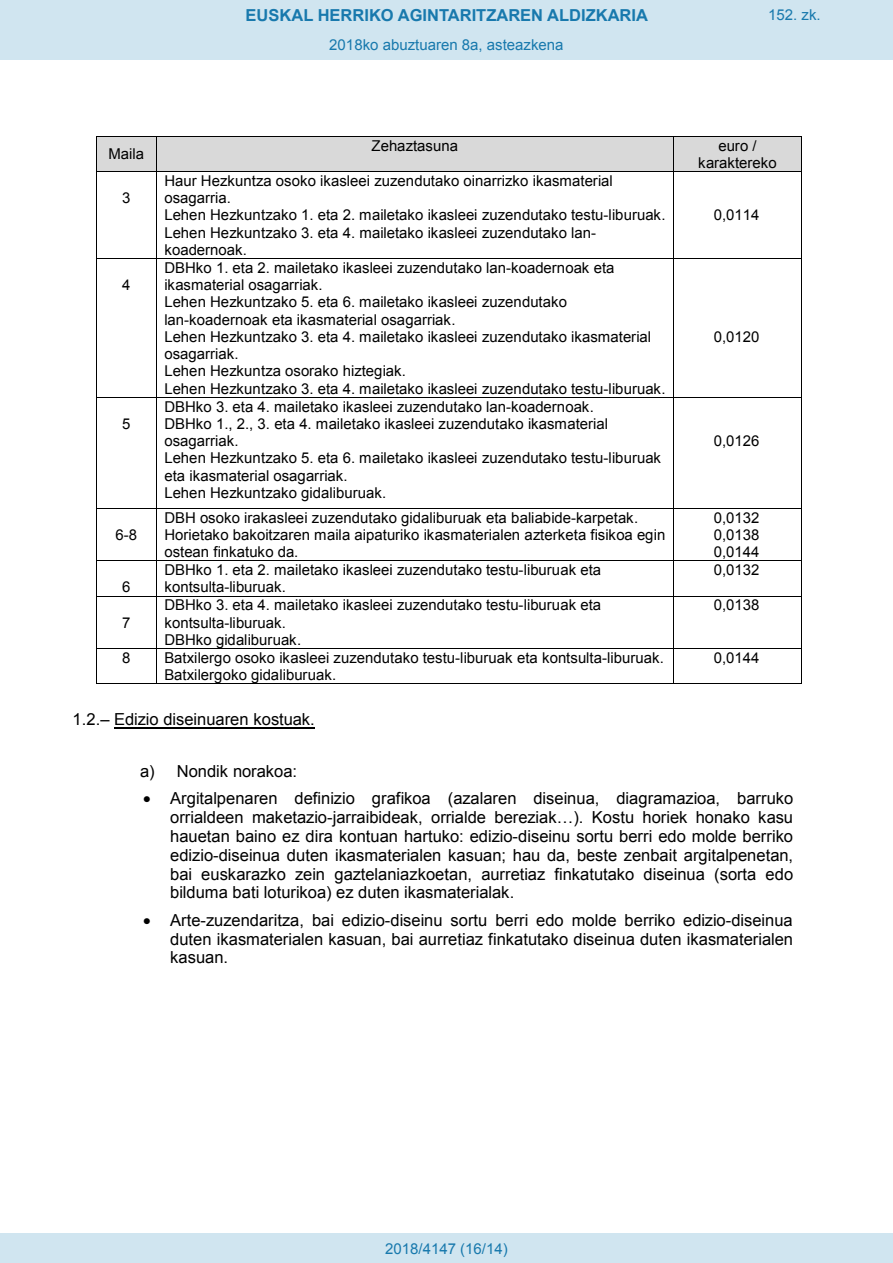
<style>
.page{position:relative;width:893px;height:1263px;background:#fff}
.page>*{position:absolute;margin:0;border:0;box-sizing:border-box;transform-origin:0 0}
.t1{font:16.5px/18.9px "Arial";color:#000;text-align:justify}
.t2{font:700 16.5px "Arial";color:#1879ad}
.t3{font:15px/17.2px "Arial";color:#000}
.Paginacion_Centro{font:15px "Arial";color:#1879ad}
</style>
<div class="page">
<div style="left:97px;top:137px;width:59px;height:34px;background:#d9d9d9"></div>
<div style="left:157px;top:137px;width:516px;height:34px;background:#d9d9d9"></div>
<div style="left:674px;top:137px;width:127px;height:34px;background:#d9d9d9"></div>
<hr style="left:97px;top:136px;width:59px;height:1px;background:#000">
<hr style="left:157px;top:136px;width:516px;height:1px;background:#000">
<hr style="left:674px;top:136px;width:127px;height:1px;background:#000">
<hr style="left:96px;top:137px;width:1px;height:34px;background:#000">
<hr style="left:156px;top:137px;width:1px;height:34px;background:#000">
<hr style="left:673px;top:137px;width:1px;height:34px;background:#000">
<hr style="left:801px;top:137px;width:1px;height:34px;background:#000">
<hr style="left:97px;top:171px;width:59px;height:1px;background:#000">
<hr style="left:157px;top:171px;width:516px;height:1px;background:#000">
<hr style="left:674px;top:171px;width:127px;height:1px;background:#000">
<hr style="left:96px;top:172px;width:1px;height:86px;background:#000">
<hr style="left:156px;top:172px;width:1px;height:86px;background:#000">
<hr style="left:673px;top:172px;width:1px;height:86px;background:#000">
<hr style="left:801px;top:172px;width:1px;height:86px;background:#000">
<hr style="left:97px;top:258px;width:59px;height:1px;background:#000">
<hr style="left:157px;top:258px;width:516px;height:1px;background:#000">
<hr style="left:674px;top:258px;width:127px;height:1px;background:#000">
<hr style="left:96px;top:259px;width:1px;height:138px;background:#000">
<hr style="left:156px;top:259px;width:1px;height:138px;background:#000">
<hr style="left:673px;top:259px;width:1px;height:138px;background:#000">
<hr style="left:801px;top:259px;width:1px;height:138px;background:#000">
<hr style="left:97px;top:397px;width:59px;height:1px;background:#000">
<hr style="left:157px;top:397px;width:516px;height:1px;background:#000">
<hr style="left:674px;top:397px;width:127px;height:1px;background:#000">
<hr style="left:96px;top:398px;width:1px;height:110px;background:#000">
<hr style="left:156px;top:398px;width:1px;height:110px;background:#000">
<hr style="left:673px;top:398px;width:1px;height:110px;background:#000">
<hr style="left:801px;top:398px;width:1px;height:110px;background:#000">
<hr style="left:97px;top:508px;width:59px;height:1px;background:#000">
<hr style="left:157px;top:508px;width:516px;height:1px;background:#000">
<hr style="left:674px;top:508px;width:127px;height:1px;background:#000">
<hr style="left:96px;top:509px;width:1px;height:51px;background:#000">
<hr style="left:156px;top:509px;width:1px;height:51px;background:#000">
<hr style="left:673px;top:509px;width:1px;height:51px;background:#000">
<hr style="left:801px;top:509px;width:1px;height:51px;background:#000">
<hr style="left:97px;top:560px;width:59px;height:1px;background:#000">
<hr style="left:157px;top:560px;width:516px;height:1px;background:#000">
<hr style="left:674px;top:560px;width:127px;height:1px;background:#000">
<hr style="left:96px;top:561px;width:1px;height:35px;background:#000">
<hr style="left:156px;top:561px;width:1px;height:35px;background:#000">
<hr style="left:673px;top:561px;width:1px;height:35px;background:#000">
<hr style="left:801px;top:561px;width:1px;height:35px;background:#000">
<hr style="left:97px;top:596px;width:59px;height:1px;background:#000">
<hr style="left:157px;top:596px;width:516px;height:1px;background:#000">
<hr style="left:674px;top:596px;width:127px;height:1px;background:#000">
<hr style="left:96px;top:596px;width:1px;height:52px;background:#000">
<hr style="left:156px;top:596px;width:1px;height:52px;background:#000">
<hr style="left:673px;top:596px;width:1px;height:52px;background:#000">
<hr style="left:801px;top:596px;width:1px;height:52px;background:#000">
<hr style="left:97px;top:648px;width:59px;height:1px;background:#000">
<hr style="left:157px;top:648px;width:516px;height:1px;background:#000">
<hr style="left:674px;top:648px;width:127px;height:1px;background:#000">
<hr style="left:96px;top:649px;width:1px;height:35px;background:#000">
<hr style="left:97px;top:684px;width:59px;height:1px;background:#000">
<hr style="left:156px;top:649px;width:1px;height:35px;background:#000">
<hr style="left:157px;top:684px;width:516px;height:1px;background:#000">
<hr style="left:673px;top:649px;width:1px;height:35px;background:#000">
<hr style="left:674px;top:684px;width:127px;height:1px;background:#000">
<hr style="left:801px;top:649px;width:1px;height:35px;background:#000">
<hr style="left:114px;top:727px;width:201px;height:1px;background:#000">
<div style="left:0;top:0;width:893px;height:60px;background:#d0e5f0"></div>
<div style="left:0;top:1233px;width:893px;height:30px;background:#d0e5f0"></div>
<p class="t2" style="left:246px;top:4px;width:404px">EUSKAL HERRIKO AGINTARITZAREN ALDIZKARIA</p>
<p class="Paginacion_Centro" style="left:768px;top:5px;width:54px">152. zk.</p>
<p class="Paginacion_Centro" style="left:329px;top:35px;width:236px">2018ko abuztuaren 8a, asteazkena</p>
<p class="t3" style="left:108px;top:146px;width:37px">Maila</p>
<p class="t3" style="left:122px;top:189px;width:10px">3</p>
<p class="t3" style="left:122px;top:276px;width:10px">4</p>
<p class="t3" style="left:122px;top:415px;width:10px">5</p>
<p class="t3" style="left:115px;top:526px;width:23px">6-8</p>
<p class="t3" style="left:122px;top:579px;width:10px">6</p>
<p class="t3" style="left:122px;top:614px;width:10px">7</p>
<p class="t3" style="left:372px;top:137px;width:88px">Zehaztasuna</p>
<p class="t3" style="left:698px;top:137px;width:80px;text-align:center">euro / karaktereko</p>
<p class="t3" style="left:164px;top:172px;width:503px">Haur Hezkuntza osoko ikasleei zuzendutako oinarrizko ikasmaterial osagarria.<br>Lehen Hezkuntzako 1. eta 2. mailetako ikasleei zuzendutako testu-liburuak.<br>Lehen Hezkuntzako 3. eta 4. mailetako ikasleei zuzendutako lan&shy;koadernoak.</p>
<p class="t3" style="left:164px;top:259px;width:503px">DBHko 1. eta 2. mailetako ikasleei zuzendutako lan-koadernoak eta ikasmaterial osagarriak.<br>Lehen Hezkuntzako 5. eta 6. mailetako ikasleei zuzendutako lan-koadernoak eta ikasmaterial osagarriak.<br>Lehen Hezkuntzako 3. eta 4. mailetako ikasleei zuzendutako ikasmaterial osagarriak.<br>Lehen Hezkuntza osorako hiztegiak.<br>Lehen Hezkuntzako 3. eta 4. mailetako ikasleei zuzendutako testu-liburuak.</p>
<p class="t3" style="left:164px;top:398px;width:498px">DBHko 3. eta 4. mailetako ikasleei zuzendutako lan-koadernoak.<br>DBHko 1., 2., 3. eta 4. mailetako ikasleei zuzendutako ikasmaterial osagarriak.<br>Lehen Hezkuntzako 5. eta 6. mailetako ikasleei zuzendutako testu-liburuak eta ikasmaterial osagarriak.<br>Lehen Hezkuntzako gidaliburuak.</p>
<p class="t3" style="left:714px;top:207px;width:47px">0,0114</p>
<p class="t3" style="left:714px;top:328px;width:47px">0,0120</p>
<p class="t3" style="left:714px;top:432px;width:47px">0,0126</p>
<p class="t3" style="left:164px;top:509px;width:502px">DBH osoko irakasleei zuzendutako gidaliburuak eta baliabide-karpetak.<br>Horietako bakoitzaren maila aipaturiko ikasmaterialen azterketa fisikoa egin ostean finkatuko da.</p>
<p class="t3" style="left:714px;top:509px;width:47px;text-align:justify">0,0132<br>0,0138<br>0,0144</p>
<p class="t3" style="left:164px;top:562px;width:438px">DBHko 1. eta 2. mailetako ikasleei zuzendutako testu-liburuak eta kontsulta-liburuak.</p>
<p class="t3" style="left:714px;top:561px;width:47px">0,0132</p>
<p class="t3" style="left:164px;top:597px;width:438px">DBHko 3. eta 4. mailetako ikasleei zuzendutako testu-liburuak eta kontsulta-liburuak.<br>DBHko gidaliburuak.</p>
<p class="t3" style="left:714px;top:597px;width:47px">0,0138</p>
<p class="t3" style="left:122px;top:649px;width:10px">8</p>
<p class="t3" style="left:164px;top:649px;width:501px">Batxilergo osoko ikasleei zuzendutako testu-liburuak eta kontsulta-liburuak.<br>Batxilergoko gidaliburuak.</p>
<p class="t3" style="left:714px;top:649px;width:47px">0,0144</p>
<p class="t1" style="left:73px;top:710px;width:244px">1.2.– Edizio diseinuaren kostuak.</p>
<p class="t1" style="left:140px;top:762px;width:159px">a) Nondik norakoa:</p>
<p class="t1" style="left:170px;top:789px;width:624px;text-indent:-27px">• Argitalpenaren definizio grafikoa (azalaren diseinua, diagramazioa, barruko orrialdeen maketazio-jarraibideak, orrialde bereziak…). Kostu horiek honako kasu hauetan baino ez dira kontuan hartuko: edizio-diseinu sortu berri edo molde berriko edizio-diseinua duten ikasmaterialen kasuan; hau da, beste zenbait argitalpenetan, bai euskarazko zein gaztelaniazkoetan, aurretiaz finkatutako diseinua (sorta edo bilduma bati loturikoa) ez duten ikasmaterialak.</p>
<p class="t1" style="left:170px;top:910px;width:624px;text-indent:-27px">• Arte-zuzendaritza, bai edizio-diseinu sortu berri edo molde berriko edizio-diseinua duten ikasmaterialen kasuan, bai aurretiaz finkatutako diseinua duten ikasmaterialen kasuan.</p>
<p class="Paginacion_Centro" style="left:385px;top:1238px;width:124px">2018/4147 (16/14)</p>
</div>
